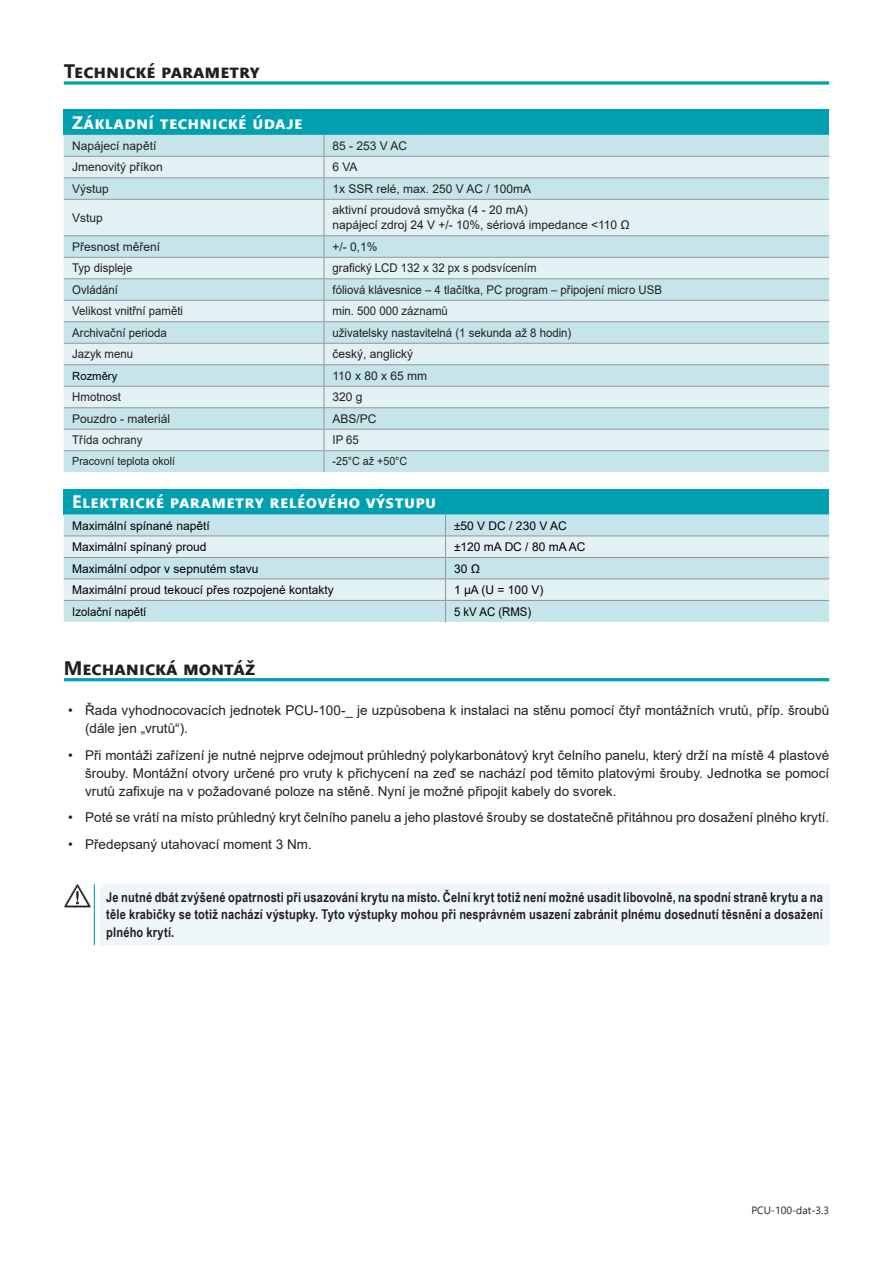
<style>
.page{position:relative;width:893px;height:1263px;background:#fff}
.page>*{position:absolute;margin:0;border:0;box-sizing:border-box;transform-origin:0 0}
.t1{font:700 19.5px "Segoe UI";color:#231f20}
.t2{font:700 18px "Segoe UI";letter-spacing:.02em;color:#fff}
.t3{font:13.5px/18px "Arial";color:#231f20}
.t4{font:700 13.5px/18px "Arial Narrow";letter-spacing:.015em;color:#231f20;text-align:justify}
.t5{font:12px "Arial";color:#231f20;scale:.95 1}
.t6{font:12px/15px "Arial";color:#231f20}
.t7{font:12px "Arial";color:#000}
.t8{font:12px "Arial";color:#000;scale:.95 1}
.t9{font:11.25px "Arial";color:#231f20;scale:.95 1}
.t10{font:11.25px "Arial";color:#000001}
.t11{font:10.5px "Segoe UI";color:#231f20}
</style>
<div class="page">
<svg style="left:64px;top:81px;width:765px;height:4px;background:#2eb2c0"></svg>
<div style="left:64px;top:109px;width:765px;height:26px;background:#00a0b0"></div>
<div style="left:64px;top:135px;width:765px;height:337px;background:#c5e5ea"></div>
<svg style="left:64px;top:157px;width:765px;height:293px;background:#d3eaee"></svg>
<hr style="left:64px;top:156px;width:260px;height:1px;background:#939598">
<hr style="left:324px;top:156px;width:505px;height:1px;background:#939598">
<hr style="left:64px;top:177px;width:260px;height:1px;background:#939598">
<hr style="left:324px;top:177px;width:505px;height:1px;background:#939598">
<svg style="left:324px;top:135px;width:1px;height:64px"></svg>
<hr style="left:64px;top:199px;width:260px;height:1px;background:#939598">
<hr style="left:324px;top:199px;width:505px;height:1px;background:#939598">
<hr style="left:324px;top:200px;width:1px;height:35px;background:#939598">
<hr style="left:64px;top:235px;width:260px;height:1px;background:#939598">
<hr style="left:324px;top:235px;width:505px;height:1px;background:#939598">
<hr style="left:64px;top:257px;width:260px;height:1px;background:#939598">
<hr style="left:324px;top:257px;width:505px;height:1px;background:#939598">
<hr style="left:64px;top:278px;width:260px;height:1px;background:#939598">
<hr style="left:64px;top:300px;width:260px;height:1px;background:#939598">
<hr style="left:64px;top:321px;width:260px;height:1px;background:#939598">
<hr style="left:64px;top:343px;width:260px;height:1px;background:#939598">
<hr style="left:324px;top:343px;width:505px;height:1px;background:#939598">
<hr style="left:64px;top:364px;width:260px;height:1px;background:#939598">
<hr style="left:324px;top:364px;width:505px;height:1px;background:#939598">
<hr style="left:64px;top:386px;width:260px;height:1px;background:#939598">
<hr style="left:324px;top:386px;width:505px;height:1px;background:#939598">
<hr style="left:64px;top:429px;width:260px;height:1px;background:#939598">
<hr style="left:324px;top:429px;width:505px;height:1px;background:#939598">
<hr style="left:64px;top:407px;width:260px;height:1px;background:#939598">
<hr style="left:324px;top:407px;width:505px;height:1px;background:#939598">
<hr style="left:64px;top:450px;width:260px;height:1px;background:#939598">
<hr style="left:324px;top:450px;width:505px;height:1px;background:#939598">
<hr style="left:324px;top:278px;width:505px;height:1px;background:#939598">
<hr style="left:324px;top:300px;width:505px;height:1px;background:#939598">
<svg style="left:324px;top:236px;width:1px;height:236px"></svg>
<hr style="left:324px;top:321px;width:505px;height:1px;background:#939598">
<div style="left:64px;top:489px;width:765px;height:25px;background:#00a0b0"></div>
<div style="left:64px;top:514px;width:765px;height:108px;background:#c5e5ea"></div>
<svg style="left:64px;top:536px;width:765px;height:64px;background:#d6ebef"></svg>
<hr style="left:64px;top:535px;width:381px;height:1px;background:#939598">
<hr style="left:446px;top:535px;width:383px;height:1px;background:#939598">
<hr style="left:64px;top:557px;width:381px;height:1px;background:#939598">
<hr style="left:446px;top:557px;width:383px;height:1px;background:#939598">
<hr style="left:64px;top:578px;width:381px;height:1px;background:#939598">
<hr style="left:446px;top:578px;width:383px;height:1px;background:#939598">
<hr style="left:64px;top:600px;width:381px;height:1px;background:#939598">
<hr style="left:446px;top:600px;width:383px;height:1px;background:#939598">
<svg style="left:445px;top:514px;width:1px;height:108px"></svg>
<hr style="left:64px;top:678px;width:765px;height:3px;background:#00a2b2">
<div style="left:100px;top:884px;width:729px;height:61px;background:#eff8f9"></div>
<svg style="left:64px;top:884px;width:27px;height:24px"></svg>
<hr style="left:94px;top:884px;width:1px;height:61px;background:#00a0b0">
<h1 class="t1" style="left:64px;top:53px;width:198px">Technické parametry</h1>
<h2 class="t2" style="left:72px;top:105px;width:232px">Základní technické údaje</h2>
<p class="t6" style="left:72px;top:138px;width:86px">Napájecí napětí</p>
<p class="t6" style="left:333px;top:138px;width:76px">85 - 253 V AC</p>
<p class="t6" style="left:72px;top:160px;width:92px">Jmenovitý příkon</p>
<p class="t6" style="left:333px;top:160px;width:27px">6 VA</p>
<p class="t6" style="left:72px;top:181px;width:38px">Výstup</p>
<p class="t6" style="left:333px;top:181px;width:200px">1x SSR relé, max. 250 V AC / 100mA</p>
<p class="t6" style="left:72px;top:210px;width:32px">Vstup</p>
<p class="t6" style="left:333px;top:203px;width:299px">aktivní proudová smyčka (4 - 20 mA)<br>napájecí zdroj 24 V +/- 10%, sériová impedance &lt;110 Ω</p>
<p class="t6" style="left:72px;top:239px;width:90px">Přesnost měření</p>
<p class="t6" style="left:333px;top:239px;width:47px">+/- 0,1%</p>
<p class="t5" style="left:72px;top:260px;width:65px">Typ displeje</p>
<p class="t5" style="left:332px;top:260px;width:216px">grafický LCD 132 x 32 px s podsvícením</p>
<p class="t5" style="left:72px;top:281px;width:50px">Ovládání</p>
<p class="t5" style="left:332px;top:281px;width:348px">fóliová klávesnice – 4 tlačítka, PC program – připojení micro USB</p>
<p class="t5" style="left:72px;top:303px;width:118px">Velikost vnitřní paměti</p>
<p class="t5" style="left:332px;top:303px;width:123px">min. 500 000 záznamů</p>
<p class="t5" style="left:72px;top:324px;width:101px">Archivační perioda</p>
<p class="t5" style="left:332px;top:324px;width:253px">uživatelsky nastavitelná (1 sekunda až 8 hodin)</p>
<p class="t5" style="left:72px;top:346px;width:66px">Jazyk menu</p>
<p class="t6" style="left:333px;top:347px;width:82px">český, anglický</p>
<p class="t10" style="left:72px;top:368px;width:46px">Rozměry</p>
<p class="t6" style="left:333px;top:368px;width:96px">110 x 80 x 65 mm</p>
<p class="t5" style="left:72px;top:389px;width:53px">Hmotnost</p>
<p class="t6" style="left:333px;top:390px;width:32px">320 g</p>
<p class="t6" style="left:72px;top:411px;width:100px">Pouzdro - materiál</p>
<p class="t6" style="left:333px;top:411px;width:46px">ABS/PC</p>
<p class="t5" style="left:72px;top:432px;width:76px">Třída ochrany</p>
<p class="t5" style="left:332px;top:432px;width:29px">IP 65</p>
<p class="t9" style="left:72px;top:454px;width:110px">Pracovní teplota okolí</p>
<p class="t9" style="left:333px;top:454px;width:80px">-25°C až +50°C</p>
<h2 class="t2" style="left:72px;top:485px;width:365px">Elektrické parametry reléového výstupu</h2>
<p class="t7" style="left:72px;top:517px;width:139px">Maximální spínané napětí</p>
<p class="t7" style="left:454px;top:517px;width:114px">±50 V DC / 230 V AC</p>
<p class="t7" style="left:72px;top:539px;width:136px">Maximální spínaný proud</p>
<p class="t7" style="left:454px;top:539px;width:133px">±120 mA DC / 80 mA AC</p>
<p class="t7" style="left:72px;top:560px;width:188px">Maximální odpor v sepnutém stavu</p>
<p class="t7" style="left:454px;top:560px;width:27px">30 Ω</p>
<p class="t7" style="left:72px;top:581px;width:263px">Maximální proud tekoucí přes rozpojené kontakty</p>
<p class="t7" style="left:454px;top:581px;width:91px">1 µA (U = 100 V)</p>
<p class="t8" style="left:72px;top:603px;width:80px">Izolační napětí</p>
<p class="t8" style="left:454px;top:603px;width:83px">5 kV AC (RMS)</p>
<h1 class="t1" style="left:64px;top:649px;width:193px">Mechanická montáž</h1>
<p class="t3" style="left:85px;top:701px;width:746px;text-indent:-17px">• Řada vyhodnocovacích jednotek PCU-100-_ je uzpůsobena k instalaci na stěnu pomocí čtyř montážních vrutů, příp. šroubů (dále jen „vrutů“).</p>
<p class="t3" style="left:85px;top:746px;width:746px;text-align:justify;text-indent:-17px">• Při montáži zařízení je nutné nejprve odejmout průhledný polykarbonátový kryt čelního panelu, který drží na místě 4 plastové šrouby. Montážní otvory určené pro vruty k přichycení na zeď se nachází pod těmito platovými šrouby. Jednotka se pomocí vrutů zafixuje na v požadované poloze na stěně. Nyní je možné připojit kabely do svorek.</p>
<p class="t3" style="left:68px;top:808px;width:763px">• Poté se vrátí na místo průhledný kryt čelního panelu a jeho plastové šrouby se dostatečně přitáhnou pro dosažení plného krytí.</p>
<p class="t3" style="left:68px;top:835px;width:245px">• Předepsaný utahovací moment 3 Nm.</p>
<p class="t4" style="left:106px;top:887px;width:718px">Je nutné dbát zvýšené opatrnosti při usazování krytu na místo. Čelní kryt totiž není možné usadit libovolně, na spodní straně krytu a na těle krabičky se totiž nachází výstupky. Tyto výstupky mohou při nesprávném usazení zabránit plnému dosednutí těsnění a dosažení plného krytí.</p>
<p class="t11" style="left:751px;top:1200px;width:79px">PCU-100-dat-3.3</p>
</div>
